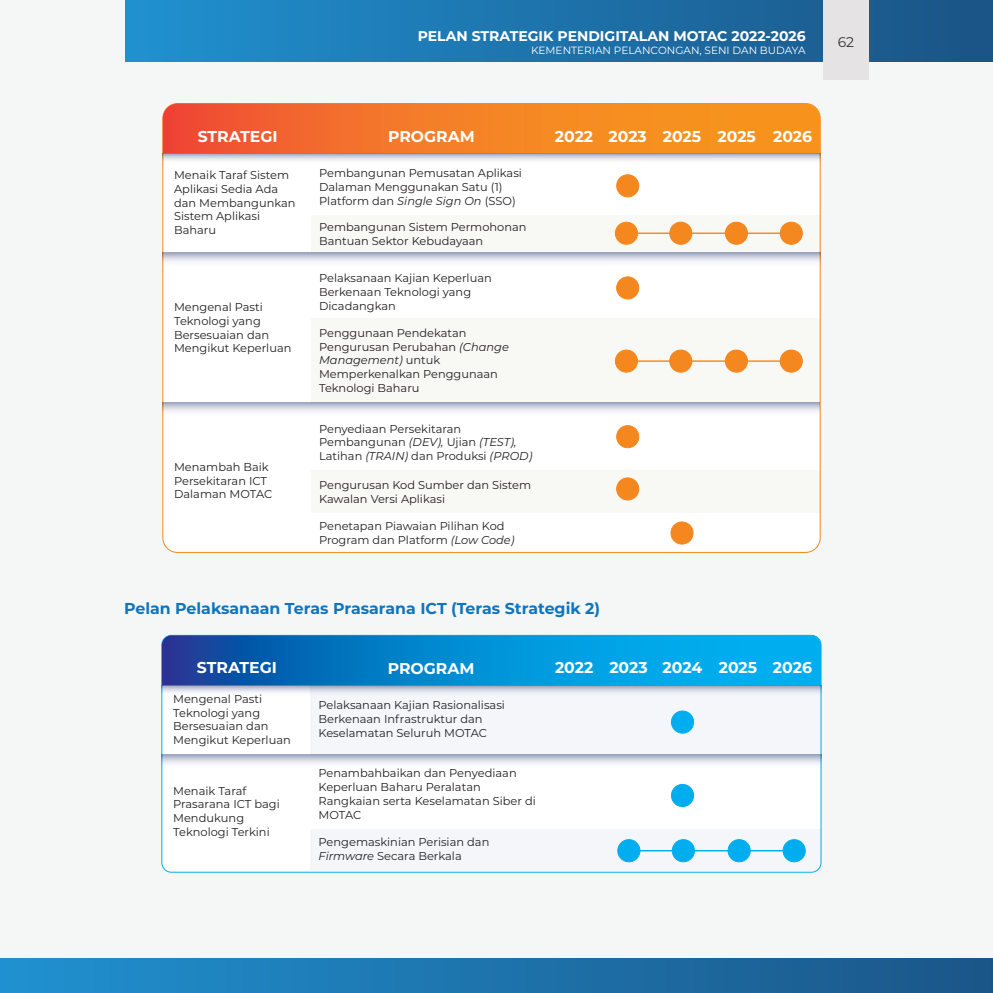
<style>
.page{position:relative;width:993px;height:993px;background:#fff}
.page>*{position:absolute;margin:0;border:0;box-sizing:border-box;transform-origin:0 0}
.t1{font:700 15.75px "Montserrat";color:#1074bc}
.t2{font:700 15.75px "Montserrat";color:#fff}
.t3{font:700 15.58px "Montserrat";color:#fff}
.t4{font:700 14px "Montserrat";color:#fff}
.t5{font:14px "Montserrat";color:#333434}
.t6{font:11.38px/13.7px "Montserrat";color:#231f20}
.t7{font:10.5px "Montserrat";color:#fff}
.s1{font-style:italic}
</style>
<div class="page">
<div style="left:0;top:0;width:992px;height:992px;background:#f5f7f7"></div>
<div style="left:0;top:957px;width:992px;height:35px;background:linear-gradient(to right,#2091d0,#1b5688)"></div>
<div style="left:125px;top:0;width:867px;height:61px;background:linear-gradient(to right,#2091d0,#1b5385)"></div>
<div style="left:822px;top:0;width:46px;height:79px;background:#e5e3e4"></div>
<div style="left:163px;top:103px;width:656px;height:449px;background:#fff;border-radius:15px"></div>
<div style="left:311px;top:318px;width:508px;height:84px;background:#f8f8f5"></div>
<svg style="left:163px;top:103px;width:656px;height:50px;background:#f47c27"></svg>
<svg style="left:163px;top:253px;width:656px;height:15px"></svg>
<svg style="left:163px;top:153px;width:656px;height:12px"></svg>
<div style="left:311px;top:215px;width:508px;height:38px;background:#f8f8f5"></div>
<svg style="left:162px;top:402px;width:657px;height:15px"></svg>
<div style="left:311px;top:470px;width:508px;height:42px;background:#f8f8f5"></div>
<div style="left:615px;top:222px;width:22px;height:22px;background:#f5871f;border-radius:50%"></div>
<div style="left:615px;top:222px;width:22px;height:22px;border:1px solid #f5871f;border-radius:50%"></div>
<hr style="left:627px;top:232px;width:155px;height:2px;background:#f5871f">
<div style="left:669px;top:222px;width:22px;height:22px;background:#f5871f;border-radius:50%"></div>
<div style="left:669px;top:222px;width:22px;height:22px;border:1px solid #f5871f;border-radius:50%"></div>
<div style="left:725px;top:222px;width:22px;height:22px;background:#f5871f;border-radius:50%"></div>
<div style="left:724px;top:222px;width:23px;height:22px;border:1px solid #f5871f;border-radius:50%"></div>
<div style="left:780px;top:222px;width:22px;height:22px;background:#f5871f;border-radius:50%"></div>
<div style="left:779px;top:222px;width:23px;height:22px;border:1px solid #f5871f;border-radius:50%"></div>
<div style="left:615px;top:350px;width:22px;height:22px;background:#f5871f;border-radius:50%"></div>
<div style="left:615px;top:349px;width:22px;height:23px;border:1px solid #f5871f;border-radius:50%"></div>
<hr style="left:627px;top:360px;width:155px;height:2px;background:#f5871f">
<div style="left:669px;top:350px;width:22px;height:22px;background:#f5871f;border-radius:50%"></div>
<div style="left:669px;top:349px;width:22px;height:23px;border:1px solid #f5871f;border-radius:50%"></div>
<div style="left:725px;top:350px;width:22px;height:22px;background:#f5871f;border-radius:50%"></div>
<div style="left:724px;top:349px;width:23px;height:23px;border:1px solid #f5871f;border-radius:50%"></div>
<div style="left:780px;top:350px;width:22px;height:22px;background:#f5871f;border-radius:50%"></div>
<div style="left:779px;top:349px;width:23px;height:23px;border:1px solid #f5871f;border-radius:50%"></div>
<div style="left:616px;top:277px;width:22px;height:22px;background:#f5871f;border-radius:50%"></div>
<div style="left:616px;top:276px;width:22px;height:23px;border:1px solid #f5871f;border-radius:50%"></div>
<div style="left:616px;top:175px;width:22px;height:22px;background:#f5871f;border-radius:50%"></div>
<div style="left:616px;top:174px;width:22px;height:23px;border:1px solid #f5871f;border-radius:50%"></div>
<div style="left:616px;top:478px;width:22px;height:22px;background:#f5871f;border-radius:50%"></div>
<div style="left:616px;top:477px;width:22px;height:23px;border:1px solid #f5871f;border-radius:50%"></div>
<div style="left:670px;top:522px;width:22px;height:22px;background:#f5871f;border-radius:50%"></div>
<div style="left:670px;top:521px;width:23px;height:23px;border:1px solid #f5871f;border-radius:50%"></div>
<div style="left:616px;top:425px;width:22px;height:22px;background:#f5871f;border-radius:50%"></div>
<div style="left:616px;top:425px;width:22px;height:23px;border:1px solid #f5871f;border-radius:50%"></div>
<div style="left:162px;top:635px;width:658px;height:236px;background:#fff;border-radius:10px"></div>
<div style="left:310px;top:828px;width:510px;height:42px;background:#f4f6f9"></div>
<svg style="left:162px;top:635px;width:658px;height:50px;background:#0388cf"></svg>
<div style="left:310px;top:684px;width:510px;height:70px;background:#f4f6f9"></div>
<svg style="left:162px;top:685px;width:658px;height:11px"></svg>
<svg style="left:162px;top:754px;width:658px;height:15px"></svg>
<div style="left:617px;top:839px;width:22px;height:22px;background:#00aeef;border-radius:50%"></div>
<div style="left:617px;top:839px;width:23px;height:22px;border:1px solid #00aeef;border-radius:50%"></div>
<hr style="left:630px;top:849px;width:154px;height:2px;background:#00aeef">
<div style="left:672px;top:839px;width:22px;height:22px;background:#00aeef;border-radius:50%"></div>
<div style="left:671px;top:839px;width:23px;height:22px;border:1px solid #00aeef;border-radius:50%"></div>
<div style="left:727px;top:839px;width:23px;height:22px;background:#00aeef;border-radius:50%"></div>
<div style="left:727px;top:839px;width:23px;height:22px;border:1px solid #00aeef;border-radius:50%"></div>
<div style="left:782px;top:839px;width:23px;height:22px;background:#00aeef;border-radius:50%"></div>
<div style="left:782px;top:839px;width:23px;height:22px;border:1px solid #00aeef;border-radius:50%"></div>
<div style="left:671px;top:710px;width:22px;height:23px;background:#00aeef;border-radius:50%"></div>
<div style="left:671px;top:710px;width:22px;height:23px;border:1px solid #00aeef;border-radius:50%"></div>
<div style="left:671px;top:784px;width:22px;height:22px;background:#00aeef;border-radius:50%"></div>
<div style="left:671px;top:783px;width:22px;height:23px;border:1px solid #00aeef;border-radius:50%"></div>
<p class="t4" style="left:417px;top:26px;width:389px">PELAN STRATEGIK PENDIGITALAN MOTAC 2022-2026</p>
<p class="t7" style="left:531px;top:43px;width:276px">KEMENTERIAN PELANCONGAN, SENI DAN BUDAYA</p>
<p class="t5" style="left:837px;top:33px;width:18px">62</p>
<p class="t3" style="left:198px;top:125px;width:81px">STRATEGI</p>
<p class="t3" style="left:388px;top:125px;width:88px">PROGRAM</p>
<p class="t3" style="left:554px;top:125px;width:258px">2022 2023 2025 2025 2026</p>
<p class="t6" style="left:174px;top:168px;width:123px">Menaik Taraf Sistem<br>Aplikasi Sedia Ada dan Membangunkan<br>Sistem Aplikasi<br>Baharu</p>
<p class="t6" style="left:319px;top:166px;width:204px">Pembangunan Pemusatan Aplikasi<br>Dalaman Menggunakan Satu (1)<br>Platform dan <span class="s1">Single Sign On</span> (SSO)</p>
<p class="t6" style="left:319px;top:220px;width:209px">Pembangunan Sistem Permohonan<br>Bantuan Sektor Kebudayaan</p>
<p class="t6" style="left:174px;top:300px;width:119px">Mengenal Pasti<br>Teknologi yang<br>Bersesuaian dan<br>Mengikut Keperluan</p>
<p class="t6" style="left:174px;top:459px;width:100px">Menambah Baik<br>Persekitaran ICT<br>Dalaman MOTAC</p>
<p class="t6" style="left:319px;top:271px;width:174px">Pelaksanaan Kajian Keperluan<br>Berkenaan Teknologi yang<br>Dicadangkan</p>
<p class="t6" style="left:319px;top:326px;width:191px">Penggunaan Pendekatan<br>Pengurusan Perubahan <span class="s1">(Change<br>Management)</span> untuk<br>Memperkenalkan Penggunaan<br>Teknologi Baharu</p>
<p class="t6" style="left:319px;top:421px;width:215px">Penyediaan Persekitaran<br>Pembangunan <span class="s1">(DEV),</span> Ujian <span class="s1">(TEST),<br></span>Latihan <span class="s1">(TRAIN)</span> dan Produksi <span class="s1">(PROD)</span></p>
<p class="t6" style="left:319px;top:477px;width:213px">Pengurusan Kod Sumber dan Sistem<br>Kawalan Versi Aplikasi</p>
<p class="t6" style="left:319px;top:518px;width:197px">Penetapan Piawaian Pilihan Kod<br>Program dan Platform <span class="s1">(Low Code)</span></p>
<p class="t1" style="left:124px;top:596px;width:477px">Pelan Pelaksanaan Teras Prasarana ICT (Teras Strategik 2)</p>
<p class="t2" style="left:197px;top:656px;width:82px">STRATEGI</p>
<p class="t2" style="left:387px;top:656px;width:88px">PROGRAM</p>
<p class="t2" style="left:555px;top:656px;width:258px">2022 2023 2024 2025 2026</p>
<p class="t6" style="left:173px;top:691px;width:119px">Mengenal Pasti<br>Teknologi yang<br>Bersesuaian dan<br>Mengikut Keperluan</p>
<p class="t6" style="left:173px;top:783px;width:108px">Menaik Taraf<br>Prasarana ICT bagi<br>Mendukung<br>Teknologi Terkini</p>
<p class="t6" style="left:318px;top:698px;width:188px">Pelaksanaan Kajian Rasionalisasi<br>Berkenaan Infrastruktur dan<br>Keselamatan Seluruh MOTAC</p>
<p class="t6" style="left:318px;top:765px;width:219px">Penambahbaikan dan Penyediaan<br>Keperluan Baharu Peralatan<br>Rangkaian serta Keselamatan Siber di<br>MOTAC</p>
<p class="t6" style="left:318px;top:834px;width:172px">Pengemaskinian Perisian dan<br><span class="s1">Firmware</span> Secara Berkala</p>
</div>
